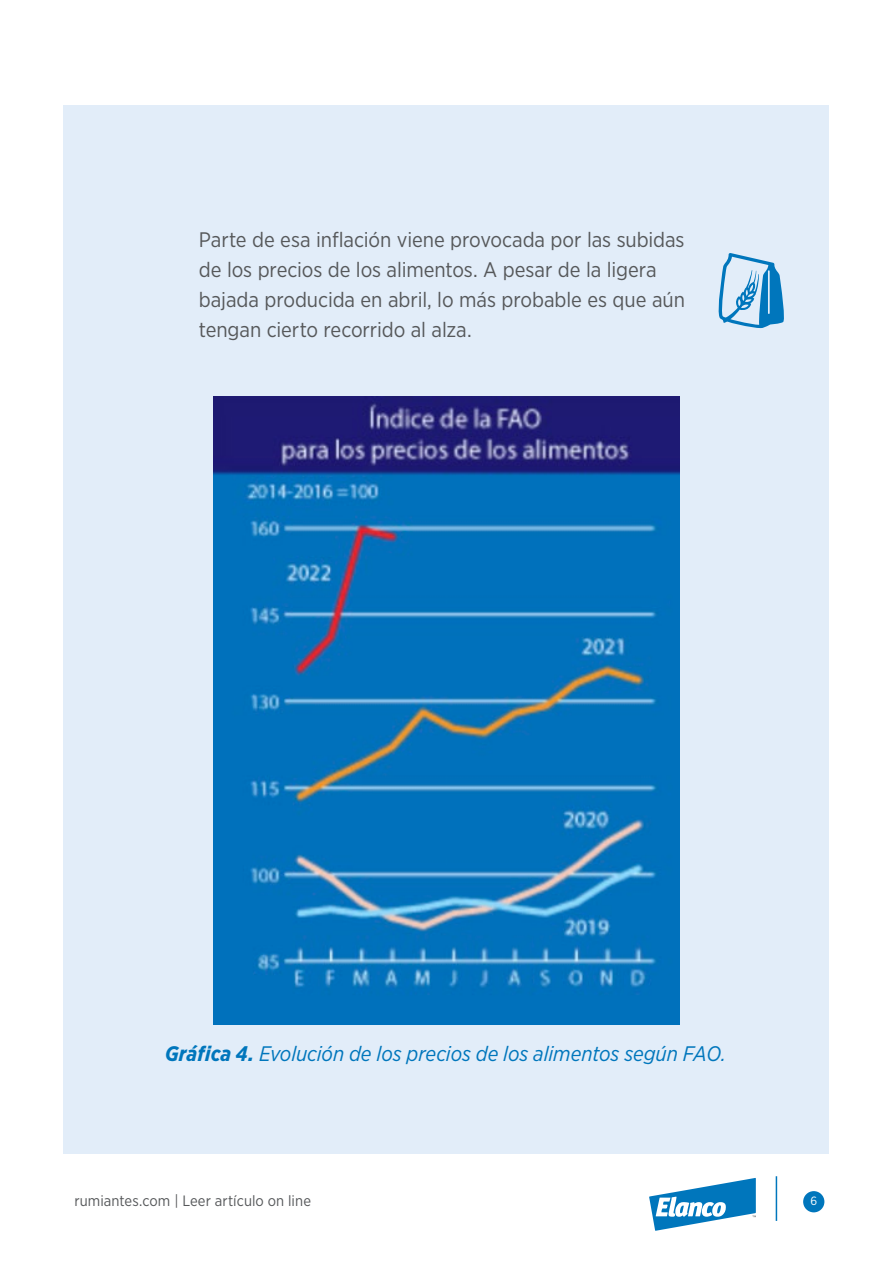
<style>
.page{position:relative;width:893px;height:1263px;background:#fff}
.page>*{position:absolute;margin:0;border:0;box-sizing:border-box;transform-origin:0 0}
.Online_txt{font:21px/30px "Gotham Narrow";letter-spacing:-.005em;color:#56585a}
.Online_txt-2{font:italic 21px "Gotham Narrow";letter-spacing:-.005em;color:#0076bc}
.t1{font:15px "Gotham Narrow";letter-spacing:.005em;color:#56585a}
.t2{font:12px "Gotham Narrow";color:#fff}
.s1{font-weight:700}
</style>
<div class="page">
<div style="left:64px;top:105px;width:765px;height:1048px;background:#e2edf9"></div>
<div style="left:803px;top:1191px;width:21px;height:21px;background:#0076bc;border-radius:50%"></div>
<hr style="left:776px;top:1176px;width:1px;height:45px;background:#0076bc">
<svg style="left:649px;top:1178px;width:107px;height:53px"></svg>
<img style="left:213px;top:397px;width:467px;height:627px">
<svg style="left:718px;top:253px;width:66px;height:75px"></svg>
<p class="Online_txt" style="left:199px;top:224px;width:488px">Parte de esa inflación viene provocada por las subidas de los precios de los alimentos. A pesar de la ligera bajada producida en abril, lo más probable es que aún tengan cierto recorrido al alza.</p>
<p class="Online_txt-2" style="left:165px;top:1040px;width:563px"><span class="s1">Gráfica 4.</span> Evolución de los precios de los alimentos según FAO.</p>
<p class="t1" style="left:74px;top:1191px;width:238px">rumiantes.com | Leer artículo on line</p>
<p class="t2" style="left:810px;top:1194px;width:8px">6</p>
</div>
